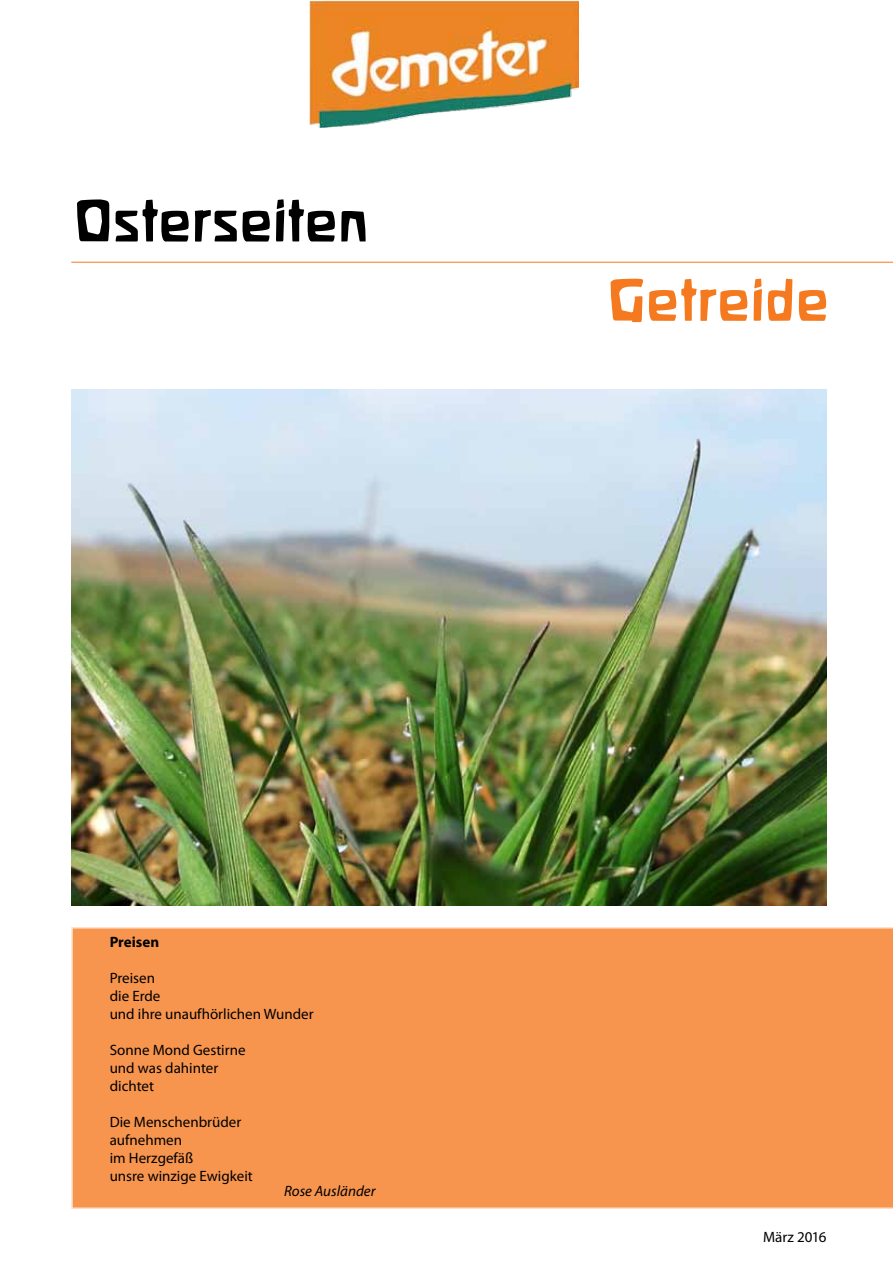
<style>
.page{position:relative;width:893px;height:1263px;background:#fff}
.page>*{position:absolute;margin:0;border:0;box-sizing:border-box;transform-origin:0 0}
.t1{font:700 52.5px "Waldorf";color:#000}
.t2{font:700 52.5px "Waldorf";color:#f4791f}
.t3{font:15px/18px "Myriad Pro";color:#000}
.t4{font:italic 15px "Myriad Pro";color:#000}
.t5{font:700 15px "Myriad Pro";color:#000}
</style>
<div class="page">
<img style="left:72px;top:389px;width:755px;height:517px">
<hr style="left:71px;top:262px;width:822px;height:1px;background:#f4791f">
<div style="left:71px;top:927px;width:822px;height:282px;background:#f7954e"></div>
<img style="left:310px;top:0;width:268px;height:128px">
<h1 class="t1" style="left:73px;top:190px;width:297px">Osterseiten</h1>
<h1 class="t2" style="left:607px;top:269px;width:224px">Getreide</h1>
<p class="t5" style="left:110px;top:932px;width:51px">Preisen</p>
<p class="t3" style="left:110px;top:969px;width:205px">Preisen<br>die Erde<br>und ihre unaufhörlichen Wunder</p>
<p class="t3" style="left:110px;top:1041px;width:137px">Sonne Mond Gestirne und was dahinter dichtet</p>
<p class="t3" style="left:110px;top:1113px;width:145px">Die Menschenbrüder aufnehmen<br>im Herzgefäß<br>unsre winzige Ewigkeit</p>
<p class="t4" style="left:284px;top:1182px;width:93px">Rose Ausländer</p>
<p class="t3" style="left:763px;top:1227px;width:65px">März 2016</p>
</div>
